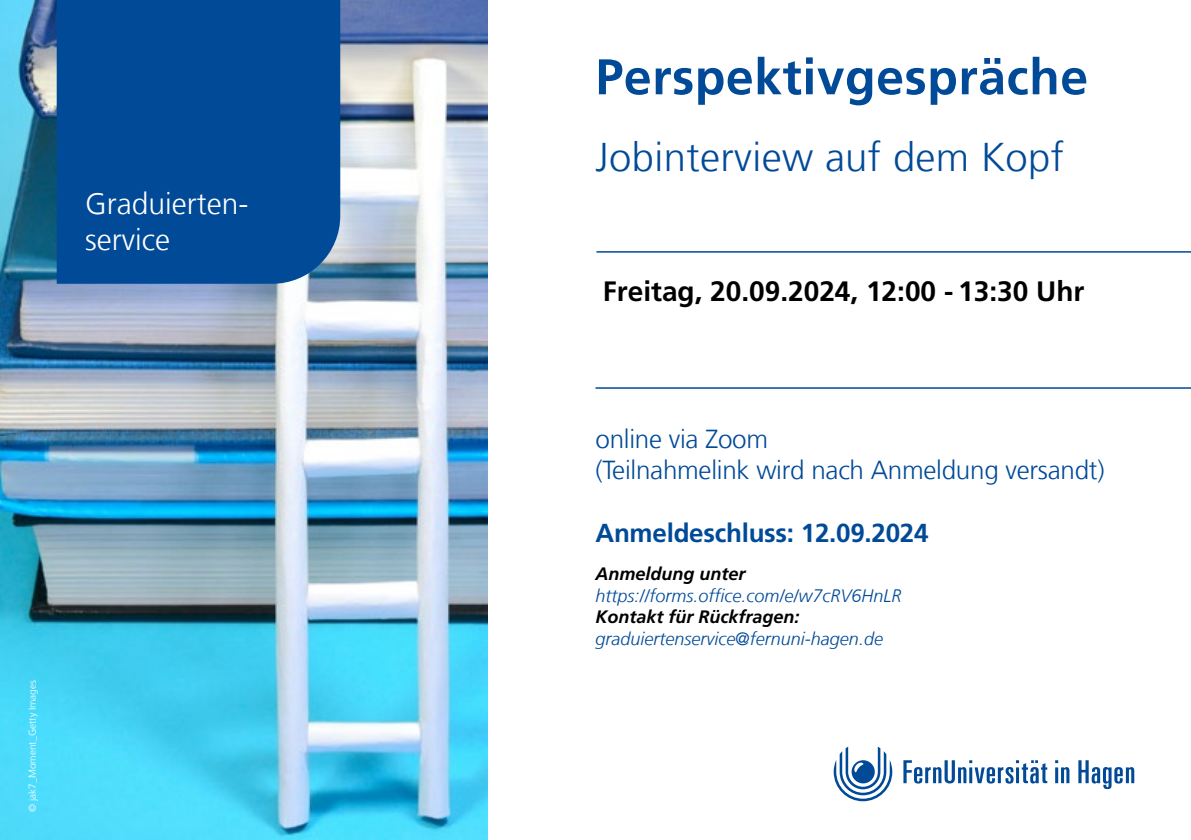
<style>
.page{position:relative;width:1191px;height:840px;background:#fff}
.page>*{position:absolute;margin:0;border:0;box-sizing:border-box;transform-origin:0 0}
.Text{font:700 50px "Frutiger LT Com";letter-spacing:.01em;color:#004a98}
.Text-2{font:300 40px "Frutiger LT Com";letter-spacing:.01em;color:#004a98}
.Text-3{font:300 30px "Frutiger LT Com";color:#fff}
.Text-4{font:700 28px "Frutiger LT Com";color:#000}
.Text-5{font:300 26px/31.2px "Frutiger LT Com";letter-spacing:-.01em;color:#004a98}
.Text-6{font:700 26px "Frutiger LT Com";letter-spacing:-.01em;color:#004a98}
.Text-7{font:italic 300 18px/21.6px "Frutiger LT Com";color:#004a97}
.Fließtext{font:300 10px "Frutiger LT Com";color:#fff}
.s1{font-weight:700;color:#000}
.s2{color:#004a98}
</style>
<div class="page">
<img style="left:0;top:0;width:488px;height:839px">
<hr style="left:596px;top:251px;width:595px;height:1px;background:#004a98">
<svg style="left:903px;top:760px;width:231px;height:28px"></svg>
<svg style="left:833px;top:746px;width:59px;height:54px"></svg>
<hr style="left:595px;top:387px;width:596px;height:1px;background:#004a98">
<div style="left:57px;top:0;width:283px;height:283px;background:#004a98"></div>
<p class="Text-3" style="left:85px;top:186px;width:165px">Graduierten-</p>
<p class="Text-3" style="left:85px;top:222px;width:86px">service</p>
<p class="Fließtext" style="left:27px;top:811px;width:133px;rotate:-90deg">© jak7_Moment_Getty Images</p>
<p class="Text" style="left:595px;top:47px;width:494px">Perspektivgespräche</p>
<p class="Text-2" style="left:595px;top:133px;width:470px">Jobinterview auf dem Kopf</p>
<p class="Text-4" style="left:603px;top:274px;width:483px">Freitag, 20.09.2024, 12:00 - 13:30 Uhr</p>
<p class="Text-5" style="left:595px;top:423px;width:510px">online via Zoom<br>(Teilnahmelink wird nach Anmeldung versandt)</p>
<p class="Text-6" style="left:595px;top:517px;width:335px">Anmeldeschluss: 12.09.2024</p>
<p class="Text-7" style="left:595px;top:562px;width:308px"><span class="s1">Anmeldung unter </span>https://forms.office.com/e/w7cRV6HnLR<br><span class="s1">Kontakt für Rückfragen: </span><span class="s2">graduiertenservice@fernuni-hagen.de</span></p>
</div>
